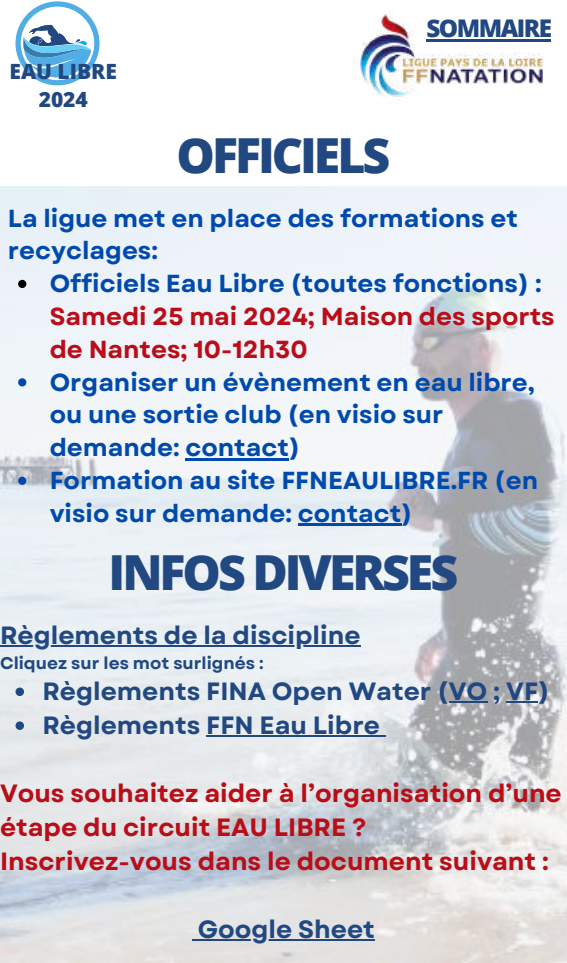
<style>
.page{position:relative;width:567px;height:963px;background:#fff}
.page>*{position:absolute;margin:0;border:0;box-sizing:border-box;transform-origin:0 0}
.t1{font:800 48.4px "Open Sans";letter-spacing:-.065em;color:#214881}
.t2{font:700 24.8px/32.8px "Garet";color:#004aad}
.t3{font:700 24.8px/34px "Garet";color:#b90e18}
.t4{font:700 24.8px/34px "Garet";color:#214881}
.t5{font:800 24.4px "Open Sans";letter-spacing:-.06em;color:#214881}
.t6{font:800 21.2px/28px "Open Sans";color:#214881;text-align:center}
.t7{font:700 16.8px "Garet";color:#214881}
</style>
<div class="page">
<img style="left:0;top:186px;width:567px;height:777px">
<svg style="left:16px;top:1px;width:84px;height:84px"></svg>
<img style="left:354px;top:14px;width:197px;height:83px">
<svg style="left:18px;top:280px;width:8px;height:8px"></svg>
<svg style="left:18px;top:378px;width:8px;height:8px"></svg>
<hr style="left:185px;top:458px;width:104px;height:2px;background:#004aad">
<svg style="left:18px;top:477px;width:8px;height:8px"></svg>
<hr style="left:298px;top:524px;width:103px;height:2px;background:#004aad">
<hr style="left:0;top:645px;width:361px;height:2px;background:#214881">
<svg style="left:16px;top:688px;width:8px;height:8px"></svg>
<hr style="left:449px;top:702px;width:38px;height:1px;background:#214881">
<hr style="left:506px;top:702px;width:32px;height:1px;background:#214881">
<svg style="left:16px;top:721px;width:8px;height:9px"></svg>
<hr style="left:206px;top:736px;width:174px;height:1px;background:#214881">
<hr style="left:198px;top:939px;width:177px;height:1px;background:#214881">
<hr style="left:426px;top:39px;width:125px;height:2px;background:#214881">
<p class="t6" style="left:10px;top:57px;width:109px">EAU LIBRE<br>2024</p>
<p class="t5" style="left:426px;top:11px;width:127px">SOMMAIRE</p>
<h1 class="t1" style="left:177px;top:122px;width:215px">OFFICIELS</h1>
<p class="t2" style="left:8px;top:202px;width:512px">La ligue met en place des formations et recyclages:</p>
<p class="t2" style="left:50px;top:267px;width:493px">Officiels Eau Libre (toutes fonctions) :</p>
<p class="t3" style="left:50px;top:300px;width:507px;line-height:32.8px">Samedi 25 mai 2024; Maison des sports de Nantes; 10-12h30</p>
<p class="t2" style="left:50px;top:366px;width:490px">Organiser un évènement en eau libre, ou une sortie club (en visio sur demande: contact)<br>Formation au site FFNEAULIBRE.FR (en visio sur demande: contact)</p>
<h1 class="t1" style="left:109px;top:538px;width:351px">INFOS DIVERSES</h1>
<p class="t4" style="left:0;top:618px;width:362px">Règlements de la discipline</p>
<p class="t7" style="left:0;top:651px;width:265px">Cliquez sur les mot surlignés :</p>
<p class="t4" style="left:42px;top:675px;width:509px">Règlements FINA Open Water (VO ; VF)<br>Règlements FFN Eau Libre</p>
<p class="t3" style="left:0;top:776px;width:563px">Vous souhaitez aider à l’organisation d’une étape du circuit EAU LIBRE ?<br>Inscrivez-vous dans le document suivant :</p>
<p class="t4" style="left:198px;top:912px;width:178px">Google Sheet</p>
</div>
